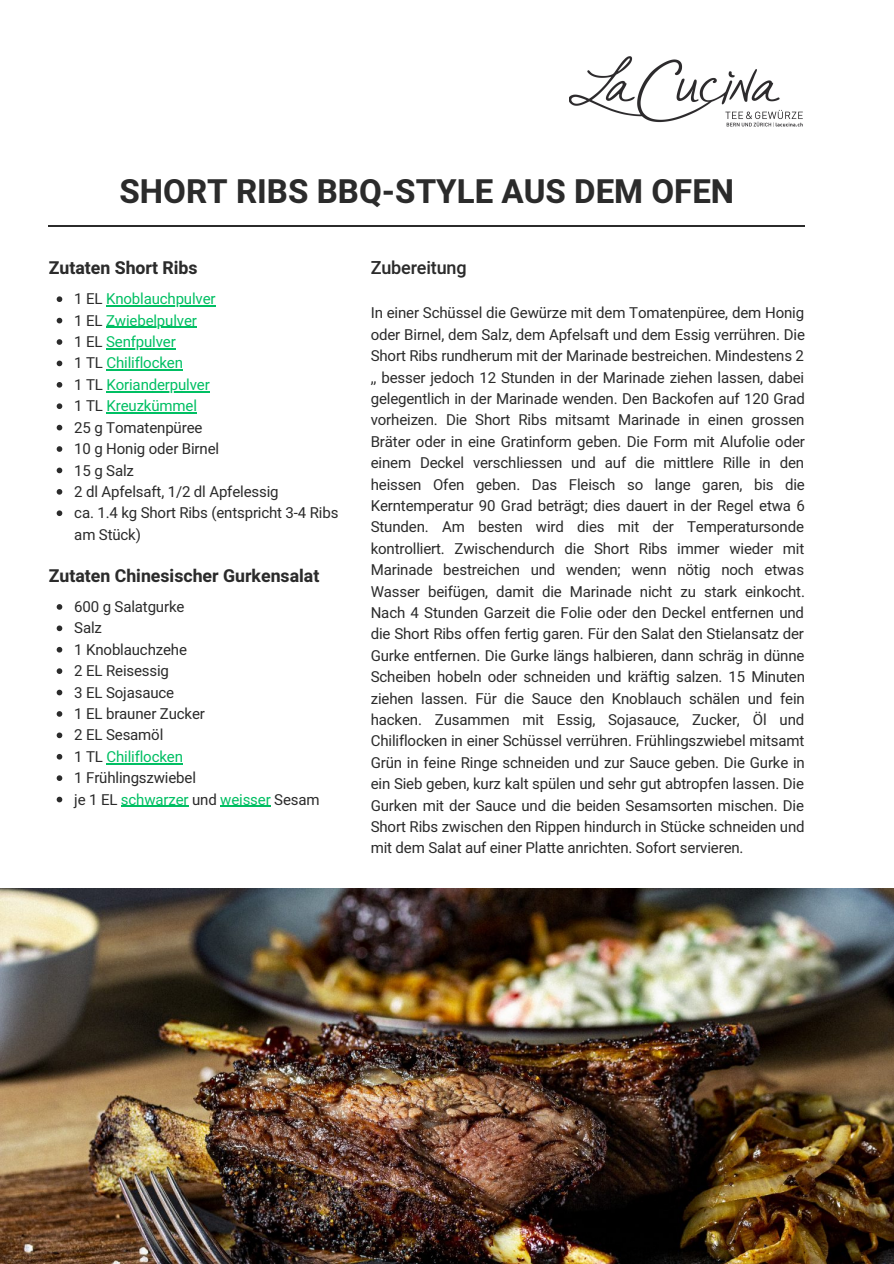
<style>
.page{position:relative;width:894px;height:1264px;background:#fff}
.page>*{position:absolute;margin:0;border:0;box-sizing:border-box;transform-origin:0 0}
.t1{font:700 33px "Heebo";color:#2b2b2b}
.t2{font:500 18px "Heebo";letter-spacing:-.01em;color:#2b2b2b}
.t3{font:700 17.7px "Heebo";color:#2b2b2b}
.t4{font:15px/21.5px "Heebo";letter-spacing:-.01em;color:#2b2b2b;text-align:justify}
.t5{font:15px "Heebo";letter-spacing:-.01em;color:#00bf63}
.s1{color:#2b2b2b}
</style>
<div class="page">
<hr style="left:49px;top:225px;width:755px;height:2px;background:#2b2b2b">
<img style="left:569px;top:56px;width:234px;height:71px">
<img style="left:0;top:889px;width:893px;height:374px">
<svg style="left:57px;top:296px;width:5px;height:6px"></svg>
<hr style="left:106px;top:305px;width:109px;height:1px;background:#00bf63">
<svg style="left:57px;top:318px;width:5px;height:5px"></svg>
<hr style="left:106px;top:327px;width:91px;height:1px;background:#00bf63">
<svg style="left:57px;top:339px;width:5px;height:6px"></svg>
<hr style="left:106px;top:348px;width:70px;height:1px;background:#00bf63">
<svg style="left:57px;top:360px;width:5px;height:6px"></svg>
<hr style="left:106px;top:369px;width:77px;height:2px;background:#00bf63">
<svg style="left:57px;top:382px;width:5px;height:5px"></svg>
<hr style="left:106px;top:391px;width:104px;height:1px;background:#00bf63">
<svg style="left:57px;top:403px;width:5px;height:6px"></svg>
<hr style="left:106px;top:412px;width:91px;height:1px;background:#00bf63">
<svg style="left:57px;top:425px;width:5px;height:5px"></svg>
<svg style="left:57px;top:446px;width:5px;height:6px"></svg>
<svg style="left:57px;top:467px;width:5px;height:6px"></svg>
<svg style="left:57px;top:489px;width:5px;height:5px"></svg>
<svg style="left:57px;top:510px;width:5px;height:6px"></svg>
<svg style="left:57px;top:604px;width:5px;height:5px"></svg>
<svg style="left:57px;top:625px;width:5px;height:6px"></svg>
<svg style="left:57px;top:647px;width:5px;height:5px"></svg>
<svg style="left:57px;top:668px;width:5px;height:6px"></svg>
<svg style="left:57px;top:689px;width:5px;height:6px"></svg>
<svg style="left:57px;top:711px;width:5px;height:5px"></svg>
<svg style="left:57px;top:732px;width:5px;height:6px"></svg>
<svg style="left:57px;top:754px;width:5px;height:5px"></svg>
<hr style="left:106px;top:763px;width:77px;height:1px;background:#00bf63">
<svg style="left:57px;top:775px;width:5px;height:6px"></svg>
<svg style="left:57px;top:796px;width:5px;height:6px"></svg>
<hr style="left:121px;top:805px;width:67px;height:1px;background:#00bf63">
<hr style="left:220px;top:805px;width:50px;height:1px;background:#00bf63">
<p class="t1" style="left:119px;top:168px;width:616px">SHORT RIBS BBQ-STYLE AUS DEM OFEN</p>
<p class="t3" style="left:49px;top:256px;width:150px">Zutaten Short Ribs</p>
<p class="t5" style="left:74px;top:288px;width:143px"><span class="s1">1 EL</span> Knoblauchpulver</p>
<p class="t5" style="left:74px;top:310px;width:124px"><span class="s1">1 EL</span> Zwiebelpulver</p>
<p class="t5" style="left:74px;top:331px;width:103px"><span class="s1">1 EL</span> Senfpulver</p>
<p class="t5" style="left:74px;top:353px;width:110px"><span class="s1">1 TL</span> Chiliflocken</p>
<p class="t5" style="left:74px;top:374px;width:137px"><span class="s1">1 TL</span> Korianderpulver</p>
<p class="t5" style="left:74px;top:395px;width:124px"><span class="s1">1 TL</span> Kreuzkümmel</p>
<p class="t4" style="left:74px;top:417px;width:130px">25 g Tomatenpüree</p>
<p class="t4" style="left:74px;top:438px;width:146px">10 g Honig oder Birnel</p>
<p class="t4" style="left:74px;top:460px;width:61px">15 g Salz</p>
<p class="t4" style="left:74px;top:481px;width:206px">2 dl Apfelsaft, 1/2 dl Apfelessig</p>
<p class="t4" style="left:74px;top:503px;width:265px">ca. 1.4 kg Short Ribs (entspricht 3-4 Ribs am Stück)</p>
<p class="t3" style="left:49px;top:563px;width:272px">Zutaten Chinesischer Gurkensalat</p>
<p class="t4" style="left:74px;top:596px;width:112px">600 g Salatgurke</p>
<p class="t4" style="left:74px;top:618px;width:29px">Salz</p>
<p class="t4" style="left:74px;top:639px;width:114px">1 Knoblauchzehe</p>
<p class="t4" style="left:74px;top:660px;width:96px">2 EL Reisessig</p>
<p class="t4" style="left:74px;top:682px;width:101px">3 EL Sojasauce</p>
<p class="t4" style="left:74px;top:703px;width:132px">1 EL brauner Zucker</p>
<p class="t4" style="left:74px;top:725px;width:90px">2 EL Sesamöl</p>
<p class="t5" style="left:74px;top:746px;width:110px"><span class="s1">1 TL</span> Chiliflocken</p>
<p class="t4" style="left:74px;top:767px;width:123px">1 Frühlingszwiebel</p>
<p class="t5" style="left:74px;top:789px;width:247px"><span class="s1">je 1 EL</span> schwarzer <span class="s1">und</span> weisser <span class="s1">Sesam</span></p>
<p class="t2" style="left:370px;top:255px;width:97px">Zubereitung</p>
<p class="t4" style="left:370px;top:303px;width:435px">In einer Schüssel die Gewürze mit dem Tomatenpüree, dem Honig oder Birnel, dem Salz, dem Apfelsaft und dem Essig verrühren. Die Short Ribs rundherum mit der Marinade bestreichen. Mindestens 2 ,, besser jedoch 12 Stunden in der Marinade ziehen lassen, dabei gelegentlich in der Marinade wenden. Den Backofen auf 120 Grad vorheizen. Die Short Ribs mitsamt Marinade in einen grossen Bräter oder in eine Gratinform geben. Die Form mit Alufolie oder einem Deckel verschliessen und auf die mittlere Rille in den heissen Ofen geben. Das Fleisch so lange garen, bis die Kerntemperatur 90 Grad beträgt; dies dauert in der Regel etwa 6<br>Stunden. Am besten wird dies mit der Temperatursonde kontrolliert. Zwischendurch die Short Ribs immer wieder mit Marinade bestreichen und wenden; wenn nötig noch etwas Wasser beifügen, damit die Marinade nicht zu stark einkocht.<br>Nach 4 Stunden Garzeit die Folie oder den Deckel entfernen und die Short Ribs offen fertig garen. Für den Salat den Stielansatz der Gurke entfernen. Die Gurke längs halbieren, dann schräg in dünne Scheiben hobeln oder schneiden und kräftig salzen. 15 Minuten ziehen lassen. Für die Sauce den Knoblauch schälen und fein hacken. Zusammen mit Essig, Sojasauce, Zucker, Öl und Chiliflocken in einer Schüssel verrühren. Frühlingszwiebel mitsamt Grün in feine Ringe schneiden und zur Sauce geben. Die Gurke in ein Sieb geben, kurz kalt spülen und sehr gut abtropfen lassen. Die Gurken mit der Sauce und die beiden Sesamsorten mischen. Die Short Ribs zwischen den Rippen hindurch in Stücke schneiden und mit dem Salat auf einer Platte anrichten. Sofort servieren.</p>
</div>
